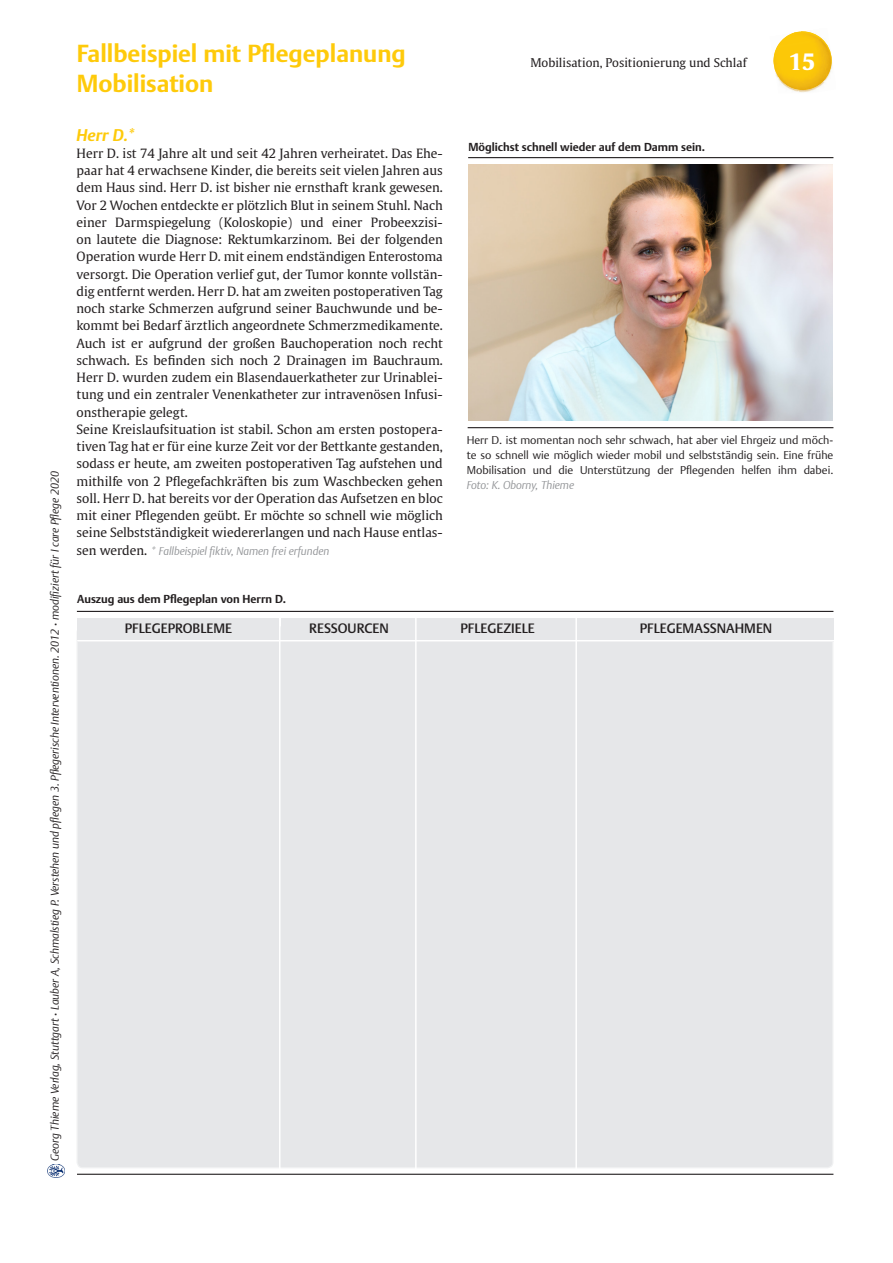
<style>
.page{position:relative;width:893px;height:1263px;background:#fff}
.page>*{position:absolute;margin:0;border:0;box-sizing:border-box;transform-origin:0 0}
.Ü1{font:700 24px "Thieme Argo 2011";color:#feca0a}
.t1{font:700 22.5px "Thieme Gulliver 2011";color:#fff}
.Ü2{font:italic 700 16.5px "Thieme Argo 2011";color:#feca0a}
.ÜberschriftKästen{font:500 13.5px "Thieme Argo 2011";color:#231f20}
.Fließtext{font:12.75px/17.2px "Thieme Gulliver 2011";color:#231f20;text-align:justify}
.Fließtext_mit_Einzug{font:12.75px/17.2px "Thieme Gulliver 2011";color:#231f20;text-align:justify}
.Kapitel{font:12px "Thieme Gulliver 2011";color:#231f20}
.Bildunterschrift{font:300 11.25px/15px "Thieme Argo 2011";color:#231f20;text-align:justify}
.t2{font:italic 300 11.25px "Thieme Argo 2011";color:#231f20}
.Bildüberschrift{font:700 11.25px "Thieme Argo 2011";color:#231f20}
.Fließtext_mit_Einzug-2{font:italic 300 11.25px "Thieme Argo 2011";color:#939598}
.Bildunterschrift-2{font:italic 300 11.25px "Thieme Argo 2011";color:#939598}
.s1{font-weight:500;font-style:normal}
.s2{font-family:"Thieme Gulliver 2011";font-weight:400;font-style:normal;font-size:12.75px;color:#231f20}
</style>
<div class="page">
<img style="left:47px;top:1165px;width:17px;height:12px">
<hr style="left:468px;top:157px;width:365px;height:1px;background:#231f20">
<hr style="left:468px;top:427px;width:365px;height:1px;background:#231f20">
<hr style="left:77px;top:611px;width:756px;height:1px;background:#231f20">
<div style="left:77px;top:627px;width:756px;height:541px;background:#e6e7e9;border-radius:6px"></div>
<svg style="left:77px;top:618px;width:756px;height:22px"></svg>
<hr style="left:279px;top:614px;width:1px;height:634px;background:#fff">
<hr style="left:415px;top:613px;width:2px;height:624px;background:#fff">
<hr style="left:575px;top:614px;width:2px;height:624px;background:#fff">
<hr style="left:77px;top:640px;width:785px;height:1px;background:#fff">
<hr style="left:77px;top:1174px;width:756px;height:1px;background:#231f20">
<img style="left:798px;top:90px;width:15px;height:3px">
<img style="left:773px;top:45px;width:54px;height:45px">
<img style="left:778px;top:31px;width:43px;height:14px">
<img style="left:821px;top:38px;width:11px;height:39px">
<img style="left:468px;top:164px;width:364px;height:257px">
<p class="t2" style="left:48px;top:1161px;width:691px;rotate:-90deg">Georg Thieme Verlag, Stuttgart <span class="s1">·</span> Lauber A, Schmalstieg P. Verstehen und pflegen 3. Pflegerische Interventionen. 2012 <span class="s1">·</span> modifiziert für I care Pflege 2020</p>
<p class="Ü1" style="left:77px;top:37px;width:331px">Fallbeispiel mit Pflegeplanung</p>
<p class="Ü1" style="left:77px;top:67px;width:138px">Mobilisation</p>
<p class="Ü2" style="left:77px;top:124px;width:60px">Herr D.*</p>
<p class="Fließtext" style="left:77px;top:144px;width:368px">Herr D. ist 74 Jahre alt und seit 42 Jahren verheiratet. Das Ehe&shy;paar hat 4 erwachsene Kinder, die bereits seit vielen Jahren aus dem Haus sind. Herr D. ist bisher nie ernsthaft krank gewesen.<br>Vor 2 Wochen entdeckte er plötzlich Blut in seinem Stuhl. Nach einer Darmspiegelung (Koloskopie) und einer Probeexzisi&shy;on lautete die Diagnose: Rektumkarzinom. Bei der folgenden Operation wurde Herr D. mit einem endständigen Enterostoma versorgt. Die Operation verlief gut, der Tumor konnte vollstän&shy;dig entfernt werden. Herr D. hat am zweiten postoperativen Tag noch starke Schmerzen aufgrund seiner Bauchwunde und be&shy;kommt bei Bedarf ärztlich angeordnete Schmerzmedikamente.<br>Auch ist er aufgrund der großen Bauchoperation noch recht schwach. Es befinden sich noch 2 Drainagen im Bauchraum.<br>Herr D. wurden zudem ein Blasendauerkatheter zur Urinablei&shy;tung und ein zentraler Venenkatheter zur intravenösen Infusi&shy;onstherapie gelegt.</p>
<p class="Fließtext_mit_Einzug" style="left:77px;top:420px;width:368px">Seine Kreislaufsituation ist stabil. Schon am ersten postopera&shy;tiven Tag hat er für eine kurze Zeit vor der Bettkante gestanden, sodass er heute, am zweiten postoperativen Tag aufstehen und mithilfe von 2 Pflegefachkräften bis zum Waschbecken gehen soll. Herr D. hat bereits vor der Operation das Aufsetzen en bloc mit einer Pflegenden geübt. Er möchte so schnell wie möglich seine Selbstständigkeit wiedererlangen und nach Hause entlas-</p>
<p class="Fließtext_mit_Einzug-2" style="left:77px;top:543px;width:254px"><span class="s2">sen werden.</span> * Fallbeispiel fiktiv, Namen frei erfunden</p>
<p class="Kapitel" style="left:530px;top:54px;width:218px">Mobilisation, Positionierung und Schlaf</p>
<p class="Bildüberschrift" style="left:468px;top:140px;width:238px">Möglichst schnell wieder auf dem Damm sein.</p>
<p class="t1" style="left:789px;top:44px;width:28px">15</p>
<p class="Bildunterschrift" style="left:467px;top:432px;width:368px">Herr D. ist momentan noch sehr schwach, hat aber viel Ehrgeiz und möch&shy;te so schnell wie möglich wieder mobil und selbstständig sein. Eine frühe Mobilisation und die Unterstützung der Pflegenden helfen ihm dabei.</p>
<p class="Bildunterschrift-2" style="left:467px;top:477px;width:109px">Foto: K. Oborny, Thieme</p>
<p class="Bildüberschrift" style="left:77px;top:591px;width:211px">Auszug aus dem Pflegeplan von Herrn D.</p>
<p class="ÜberschriftKästen" style="left:103px;top:619px;width:133px">ABSATZFORMAT ÜBER</p>
<p class="ÜberschriftKästen" style="left:125px;top:619px;width:109px">PFLEGEPROBLEME</p>
<p class="ÜberschriftKästen" style="left:309px;top:619px;width:81px">RESSOURCEN</p>
<p class="ÜberschriftKästen" style="left:460px;top:619px;width:76px">PFLEGEZIELE</p>
<p class="ÜberschriftKästen" style="left:640px;top:619px;width:134px">PFLEGEMASSNAHMEN</p>
</div>
